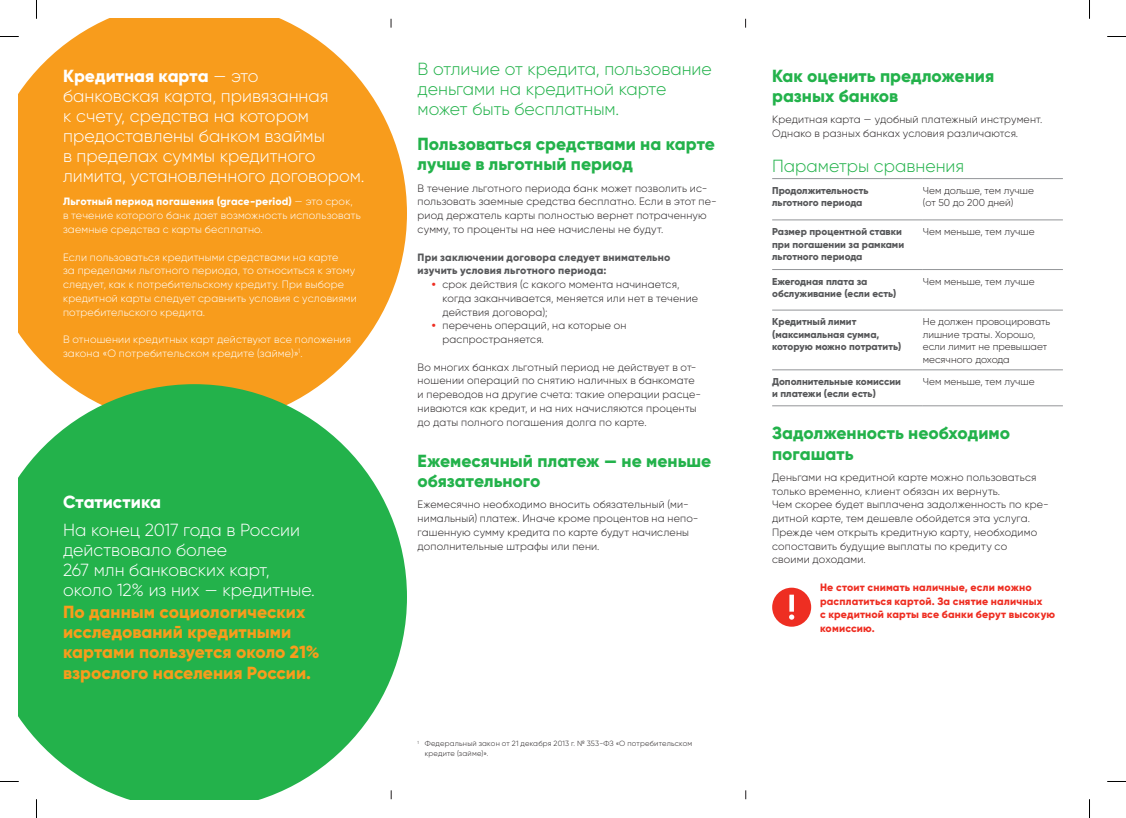
<style>
.page{position:relative;width:1126px;height:818px;background:#fff}
.page>*{position:absolute;margin:0;border:0;box-sizing:border-box;transform-origin:0 0}
.Vrez_Title{font:300 17.5px/20px "Gilroy";color:#fff}
.t1{font:800 17.5px/20px "Gilroy";color:#23b24b}
.Vrez_Title-2{font:800 17.5px/20px "Gilroy";color:#f89c1c}
.Subtitle{font:300 17.5px/20px "Gilroy";color:#23b24b}
.Vrez_Title-3{font:800 17.5px "Gilroy";color:#fff}
.Body{font:300 10.62px/13.8px "Gilroy";letter-spacing:.015em;color:#231f20}
.Vrez_Body{font:300 10.62px/13.8px "Gilroy";letter-spacing:.015em;color:#fff}
.Body-2{font:800 10.62px/13.8px "Gilroy";letter-spacing:.015em;color:#ee2e22}
.Body-3{font:800 10.62px/13.8px "Gilroy";letter-spacing:.015em;color:#57585a}
.Table{font:800 10px/12.5px "Gilroy";color:#57585a}
.Table-2{font:300 10px/12.5px "Gilroy";color:#231f20}
.Snoska{font:300 7.5px/10px "Gilroy";letter-spacing:.025em;color:#231f20}
.s1{font-weight:800}
.s2{font-weight:800;color:#ee2e22}
</style>
<div class="page">
<svg style="left:19px;top:19px;width:388px;height:365px;background:#f8a634"></svg>
<svg style="left:19px;top:384px;width:388px;height:414px;background:#45bc64"></svg>
<hr style="left:772px;top:178px;width:150px;height:1px;background:#939598">
<hr style="left:922px;top:178px;width:140px;height:1px;background:#939598">
<hr style="left:772px;top:219px;width:150px;height:1px;background:#939598">
<hr style="left:922px;top:219px;width:140px;height:1px;background:#939598">
<hr style="left:772px;top:269px;width:150px;height:1px;background:#939598">
<hr style="left:922px;top:269px;width:140px;height:1px;background:#939598">
<hr style="left:772px;top:309px;width:150px;height:1px;background:#939598">
<hr style="left:922px;top:309px;width:140px;height:1px;background:#939598">
<hr style="left:772px;top:369px;width:150px;height:1px;background:#939598">
<hr style="left:922px;top:369px;width:140px;height:1px;background:#939598">
<hr style="left:772px;top:405px;width:150px;height:1px;background:#939598">
<hr style="left:922px;top:405px;width:140px;height:1px;background:#939598">
<div style="left:772px;top:587px;width:39px;height:39px;background:#ee2e22;border-radius:50%"></div>
<svg style="left:789px;top:594px;width:4px;height:17px"></svg>
<svg style="left:789px;top:614px;width:5px;height:5px"></svg>
<svg style="left:0;top:36px;width:19px;height:1px"></svg>
<svg style="left:1107px;top:36px;width:18px;height:1px"></svg>
<svg style="left:36px;top:0;width:1px;height:19px"></svg>
<svg style="left:36px;top:799px;width:1px;height:18px"></svg>
<svg style="left:1089px;top:0;width:1px;height:19px"></svg>
<svg style="left:1089px;top:799px;width:1px;height:18px"></svg>
<p class="Vrez_Title" style="left:63px;top:65px;width:303px"><span class="s1">Кредитная карта</span> — это<br>банковская карта, привязанная<br>к счету, средства на котором предоставлены банком взаймы<br>в пределах суммы кредитного лимита, установленного договором.</p>
<p class="Vrez_Body" style="left:63px;top:195px;width:299px"><span class="s1">Льготный период погашения (grace-period)</span> — это срок, в течение которого банк дает возможность использовать заемные средства с карты бесплатно.</p>
<p class="Vrez_Body" style="left:63px;top:250px;width:295px">Если пользоваться кредитными средствами на карте<br>за пределами льготного периода, то относиться к этому следует, как к потребительскому кредиту. При выборе кредитной карты следует сравнить условия с условиями потребительского кредита.</p>
<p class="Vrez_Body" style="left:63px;top:332px;width:289px">В отношении кредитных карт действуют все положения закона «О потребительском кредите (займе)»<sup>1</sup>.</p>
<p class="Vrez_Title-3" style="left:63px;top:491px;width:99px">Статистика</p>
<p class="Vrez_Title" style="left:63px;top:519px;width:253px">На конец 2017 года в России действовало более<br>267 млн банковских карт, около 12% из них — кредитные.</p>
<p class="Vrez_Title-2" style="left:63px;top:602px;width:258px">По данным социологических исследований кредитными картами пользуется около 21% взрослого населения России.</p>
<p class="Subtitle" style="left:417px;top:59px;width:296px">В отличие от кредита, пользование деньгами на кредитной карте может быть бесплатным.</p>
<p class="t1" style="left:417px;top:134px;width:299px">Пользоваться средствами на карте лучше в льготный период</p>
<p class="Body" style="left:417px;top:181px;width:300px">В течение льготного периода банк может позволить ис&shy;пользовать заемные средства бесплатно. Если в этот пе&shy;риод держатель карты полностью вернет потраченную сумму, то проценты на нее начислены не будут.</p>
<p class="Body-3" style="left:417px;top:250px;width:254px">При заключении договора следует внимательно изучить условия льготного периода:</p>
<p class="Body" style="left:442px;top:277px;width:257px;text-indent:-11px"><span class="s2">•</span> срок действия (с какого момента начинается, когда заканчивается, меняется или нет в течение действия договора);</p>
<p class="Body" style="left:442px;top:318px;width:186px;text-indent:-11px"><span class="s2">•</span> перечень операций, на которые он распространяется.</p>
<p class="Body" style="left:417px;top:360px;width:285px">Во многих банках льготный период не действует в от&shy;ношении операций по снятию наличных в банкомате и переводов на другие счета: такие операции расце&shy;ниваются как кредит, и на них начисляются проценты до даты полного погашения долга по карте.</p>
<p class="t1" style="left:417px;top:450px;width:295px">Ежемесячный платеж — не меньше обязательного</p>
<p class="Body" style="left:417px;top:497px;width:282px">Ежемесячно необходимо вносить обязательный (ми&shy;нимальный) платеж. Иначе кроме процентов на непо&shy;гашенную сумму кредита по карте будут начислены дополнительные штрафы или пени.</p>
<p class="Snoska" style="left:424px;top:738px;width:269px;text-indent:-7px"><sup>1</sup> Федеральный закон от 21 декабря 2013 г. № 353-ФЗ «О потребительском кредите (займе)».</p>
<p class="t1" style="left:772px;top:65px;width:223px">Как оценить предложения разных банков</p>
<p class="Body" style="left:772px;top:112px;width:272px">Кредитная карта — удобный платежный инструмент.<br>Однако в разных банках условия различаются.</p>
<p class="Subtitle" style="left:772px;top:155px;width:193px">Параметры сравнения</p>
<p class="Table" style="left:772px;top:184px;width:98px">Продолжительность</p>
<p class="Table" style="left:772px;top:196px;width:92px">льготного периода</p>
<p class="Table-2" style="left:922px;top:184px;width:112px">Чем дольше, тем лучше (от 50 до 200 дней)</p>
<p class="Table" style="left:772px;top:225px;width:133px">Размер процентной ставки при погашении за рамками льготного периода</p>
<p class="Table-2" style="left:922px;top:225px;width:113px">Чем меньше, тем лучше</p>
<p class="Table" style="left:772px;top:275px;width:97px">Ежегодная плата за</p>
<p class="Table" style="left:772px;top:287px;width:126px">обслуживание (если есть)</p>
<p class="Table-2" style="left:922px;top:274px;width:113px">Чем меньше, тем лучше</p>
<p class="Table" style="left:772px;top:315px;width:131px">Кредитный лимит (максимальная сумма, которую можно потратить)</p>
<p class="Table-2" style="left:922px;top:315px;width:129px">Не должен провоцировать лишние траты. Хорошо, если лимит не превышает месячного дохода</p>
<p class="Table" style="left:772px;top:375px;width:130px">Дополнительные комиссии и платежи (если есть)</p>
<p class="Table-2" style="left:922px;top:375px;width:113px">Чем меньше, тем лучше</p>
<p class="t1" style="left:772px;top:423px;width:239px">Задолженность необходимо погашать</p>
<p class="Body" style="left:772px;top:470px;width:278px">Деньгами на кредитной карте можно пользоваться только временно, клиент обязан их вернуть.<br>Чем скорее будет выплачена задолженность по кре&shy;дитной карте, тем дешевле обойдется эта услуга.<br>Прежде чем открыть кредитную карту, необходимо сопоставить будущие выплаты по кредиту со<br>своими доходами.</p>
<p class="Body-2" style="left:820px;top:580px;width:236px">Не стоит снимать наличные, если можно расплатиться картой. За снятие наличных<br>с кредитной карты все банки берут высокую комиссию.</p>
</div>
